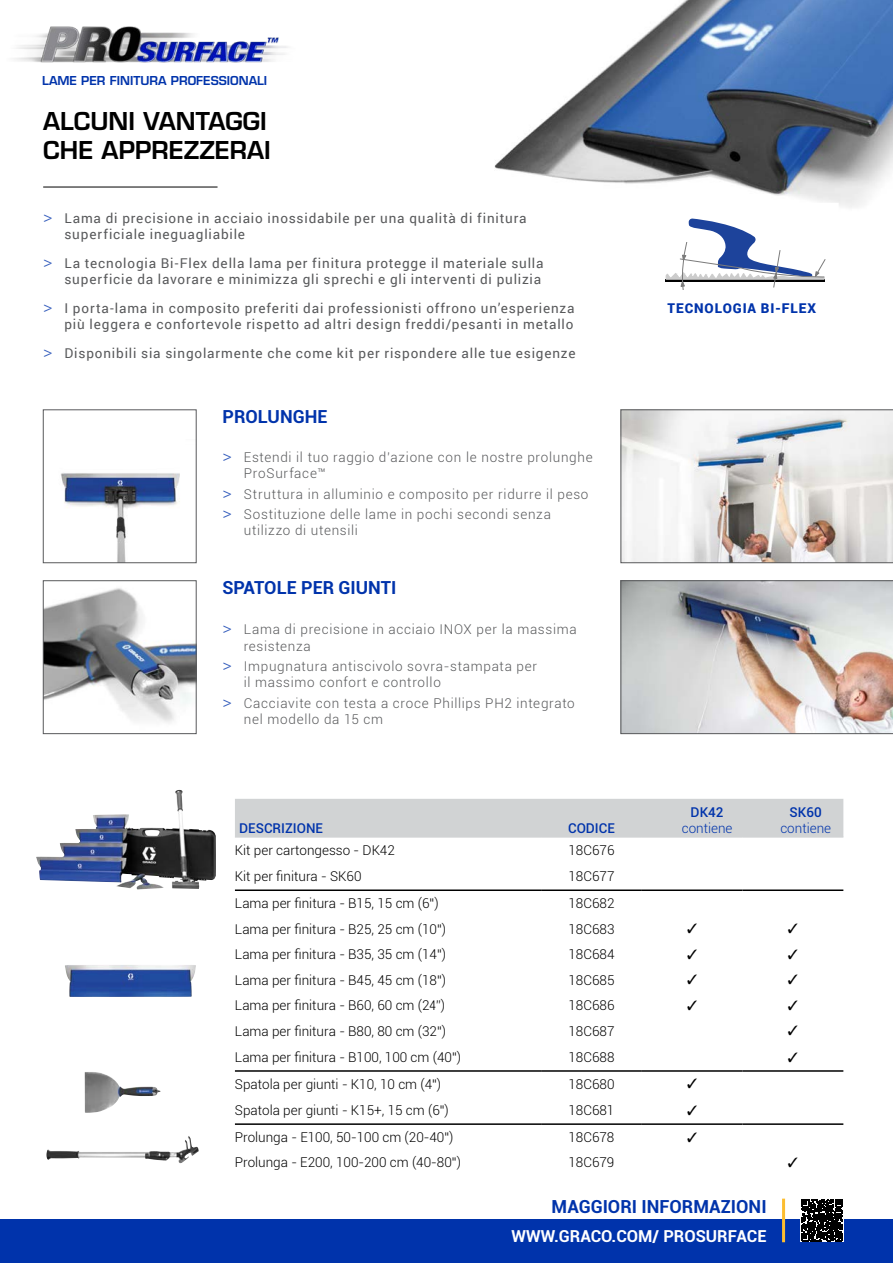
<style>
.page{position:relative;width:893px;height:1263px;background:#fff}
.page>*{position:absolute;margin:0;border:0;box-sizing:border-box;transform-origin:0 0}
.t1{font:600 24px/28.8px "Eurostile";color:#000}
.t2{font:700 18px "Roboto";color:#0033ab}
.t3{font:700 16.5px "Roboto";color:#fff}
.t4{font:300 13.5px "Roboto";color:#000}
.t5{font:13.5px/16.2px "Roboto";letter-spacing:.06em;color:#58595b;text-align:right}
.t6{font:300 13.5px/16.2px "Roboto";letter-spacing:.055em;color:#58595b}
.t7{font:500 13.5px "Roboto";color:#0033ab}
.t8{font:900 13.5px "Roboto";letter-spacing:.065em;color:#0033ab}
.t9{font:300 13.5px "Roboto";color:#0033ab}
.t10{font:600 12px "Eurostile";color:#0033ab}
.s1{font-weight:300;font-size:18px;color:#335cbc}
.s2{font-size:18px;color:#335cbc}
.s3{font-family:"Helvetica Neue LT Std";font-stretch:condensed}
</style>
<div class="page">
<img style="left:494px;top:0;width:399px;height:208px">
<div style="left:0;top:1219px;width:893px;height:44px;background:#0033ab"></div>
<hr style="left:782px;top:1200px;width:3px;height:41px;background:#fcbd30">
<svg style="left:621px;top:410px;width:272px;height:153px"></svg>
<img style="left:621px;top:581px;width:272px;height:153px">
<img style="left:45px;top:588px;width:149px;height:135px">
<div style="left:43px;top:581px;width:153px;height:153px;border:1px solid #58595b"></div>
<img style="left:61px;top:473px;width:119px;height:88px">
<div style="left:43px;top:410px;width:153px;height:153px;border:1px solid #58595b"></div>
<hr style="left:43px;top:187px;width:175px;height:1px;background:#000">
<img style="left:14px;top:26px;width:274px;height:37px">
<svg style="left:648px;top:203px;width:191px;height:87px"></svg>
<div style="left:235px;top:799px;width:608px;height:38px;background:#d1d3d4"></div>
<hr style="left:235px;top:837px;width:306px;height:1px;background:#d1d3d4">
<hr style="left:541px;top:837px;width:101px;height:1px;background:#d1d3d4">
<hr style="left:642px;top:837px;width:101px;height:1px;background:#d1d3d4">
<hr style="left:743px;top:837px;width:100px;height:1px;background:#d1d3d4">
<hr style="left:235px;top:1070px;width:306px;height:2px;background:#000">
<hr style="left:541px;top:1070px;width:101px;height:2px;background:#000">
<hr style="left:642px;top:1070px;width:101px;height:2px;background:#000">
<hr style="left:743px;top:1070px;width:100px;height:2px;background:#000">
<hr style="left:235px;top:889px;width:306px;height:2px;background:#000">
<hr style="left:541px;top:889px;width:101px;height:2px;background:#000">
<hr style="left:642px;top:889px;width:101px;height:2px;background:#000">
<hr style="left:743px;top:889px;width:100px;height:2px;background:#000">
<hr style="left:235px;top:1123px;width:306px;height:2px;background:#000">
<hr style="left:541px;top:1123px;width:101px;height:2px;background:#000">
<hr style="left:642px;top:1123px;width:101px;height:2px;background:#000">
<hr style="left:743px;top:1123px;width:100px;height:2px;background:#000">
<img style="left:36px;top:791px;width:163px;height:98px">
<img style="left:65px;top:965px;width:131px;height:32px">
<img style="left:85px;top:1072px;width:76px;height:41px">
<img style="left:46px;top:1136px;width:153px;height:27px">
<svg style="left:800px;top:1219px;width:44px;height:23px"></svg>
<svg style="left:801px;top:1199px;width:42px;height:42px;background:#262626"></svg>
<p class="t10" style="left:42px;top:74px;width:227px">LAME PER FINITURA PROFESSIONALI</p>
<h1 class="t1" style="left:43px;top:106px;width:229px">ALCUNI VANTAGGI<br>CHE APPREZZERAI</h1>
<p class="t5" style="left:64px;top:209px;width:464px;text-align:left;text-indent:-21px"><span class="s1">&gt;</span> Lama di precisione in acciaio inossidabile per una qualità di finitura superficiale ineguagliabile</p>
<p class="t5" style="left:43px;top:254px;width:502px"><span class="s1">&gt;</span> La tecnologia Bi-Flex della lama per finitura protegge il materiale sulla superficie da lavorare e minimizza gli sprechi e gli interventi di pulizia</p>
<p class="t5" style="left:43px;top:299px;width:533px"><span class="s1">&gt;</span> I porta-lama in composito preferiti dai professionisti offrono un’esperienza più leggera e confortevole rispetto ad altri design freddi/pesanti in metallo</p>
<p class="t5" style="left:43px;top:345px;width:534px"><span class="s1">&gt;</span> Disponibili sia singolarmente che come kit per rispondere alle tue esigenze</p>
<h2 class="t2" style="left:223px;top:404px;width:106px">PROLUNGHE</h2>
<p class="t6" style="left:244px;top:449px;width:350px;text-indent:-21px"><span class="s2">&gt;</span> Estendi il tuo raggio d’azione con le nostre prolunghe<br>ProSurface™</p>
<p class="t6" style="left:223px;top:483px;width:367px;line-height:20.4px"><span class="s2">&gt;</span> Struttura in alluminio e composito per ridurre il peso <span class="s2">&gt;</span> Sostituzione delle lame in pochi secondi senza</p>
<p class="t6" style="left:244px;top:522px;width:116px">utilizzo di utensili</p>
<h2 class="t2" style="left:223px;top:575px;width:175px">SPATOLE PER GIUNTI</h2>
<p class="t6" style="left:244px;top:621px;width:334px;text-indent:-21px"><span class="s2">&gt;</span> Lama di precisione in acciaio INOX per la massima resistenza</p>
<p class="t6" style="left:244px;top:658px;width:295px;text-indent:-21px"><span class="s2">&gt;</span> Impugnatura antiscivolo sovra-stampata per il massimo confort e controllo</p>
<p class="t6" style="left:244px;top:694px;width:332px;text-indent:-21px"><span class="s2">&gt;</span> Cacciavite con testa a croce Phillips PH2 integrato nel modello da 15 cm</p>
<p class="t7" style="left:239px;top:818px;width:85px">DESCRIZIONE</p>
<p class="t7" style="left:568px;top:818px;width:48px">CODICE</p>
<p class="t4" style="left:235px;top:841px;width:161px">Kit per cartongesso - DK42</p>
<p class="t4" style="left:568px;top:841px;width:48px">18C676</p>
<p class="t4" style="left:235px;top:867px;width:128px">Kit per finitura - SK60</p>
<p class="t4" style="left:568px;top:867px;width:48px">18C677</p>
<p class="t4" style="left:235px;top:894px;width:205px">Lama per finitura - B15, 15 cm (6<span class="s3">"</span>)</p>
<p class="t4" style="left:568px;top:894px;width:48px">18C682</p>
<p class="t4" style="left:235px;top:919px;width:213px">Lama per finitura - B25, 25 cm (10<span class="s3">"</span>)</p>
<p class="t4" style="left:568px;top:919px;width:48px">18C683</p>
<p class="t4" style="left:235px;top:945px;width:213px">Lama per finitura - B35, 35 cm (14<span class="s3">"</span>)</p>
<p class="t4" style="left:568px;top:945px;width:48px">18C684</p>
<p class="t4" style="left:235px;top:970px;width:213px">Lama per finitura - B45, 45 cm (18<span class="s3">"</span>)</p>
<p class="t4" style="left:568px;top:970px;width:48px">18C685</p>
<p class="t4" style="left:235px;top:996px;width:212px">Lama per finitura - B60, 60 cm (2<span class="s3">4</span>”)</p>
<p class="t4" style="left:568px;top:996px;width:48px">18C686</p>
<p class="t4" style="left:235px;top:1021px;width:213px">Lama per finitura - B80, 80 cm (32<span class="s3">"</span>)</p>
<p class="t4" style="left:568px;top:1021px;width:48px">18C687</p>
<p class="t4" style="left:235px;top:1048px;width:228px">Lama per finitura - B100, 100 cm (40<span class="s3">"</span>)</p>
<p class="t4" style="left:568px;top:1048px;width:48px">18C688</p>
<p class="t4" style="left:235px;top:1074px;width:208px">Spatola per giunti - K10, 10 cm (4<span class="s3">"</span>)</p>
<p class="t4" style="left:568px;top:1074px;width:48px">18C680</p>
<p class="t4" style="left:235px;top:1101px;width:215px">Spatola per giunti - K15+, 15 cm (6<span class="s3">"</span>)</p>
<p class="t4" style="left:568px;top:1101px;width:48px">18C681</p>
<p class="t4" style="left:235px;top:1128px;width:220px">Prolunga - E100, 50-100 cm (20-40<span class="s3">"</span>)</p>
<p class="t4" style="left:568px;top:1128px;width:48px">18C678</p>
<p class="t4" style="left:235px;top:1153px;width:228px">Prolunga - E200, 100-200 cm (40-80<span class="s3">"</span>)</p>
<p class="t4" style="left:568px;top:1153px;width:48px">18C679</p>
<p class="t8" style="left:668px;top:299px;width:150px">TECNOLOGIA BI-FLEX</p>
<p class="t7" style="left:691px;top:802px;width:34px">DK42</p>
<p class="t9" style="left:682px;top:819px;width:52px">contiene</p>
<p class="t7" style="left:790px;top:802px;width:34px">SK60</p>
<p class="t9" style="left:780px;top:819px;width:52px">contiene</p>
<h2 class="t2" style="left:552px;top:1194px;width:217px">MAGGIORI INFORMAZIONI</h2>
<p class="t3" style="left:512px;top:1224px;width:257px">WWW.GRACO.COM/ PROSURFACE</p>
</div>
